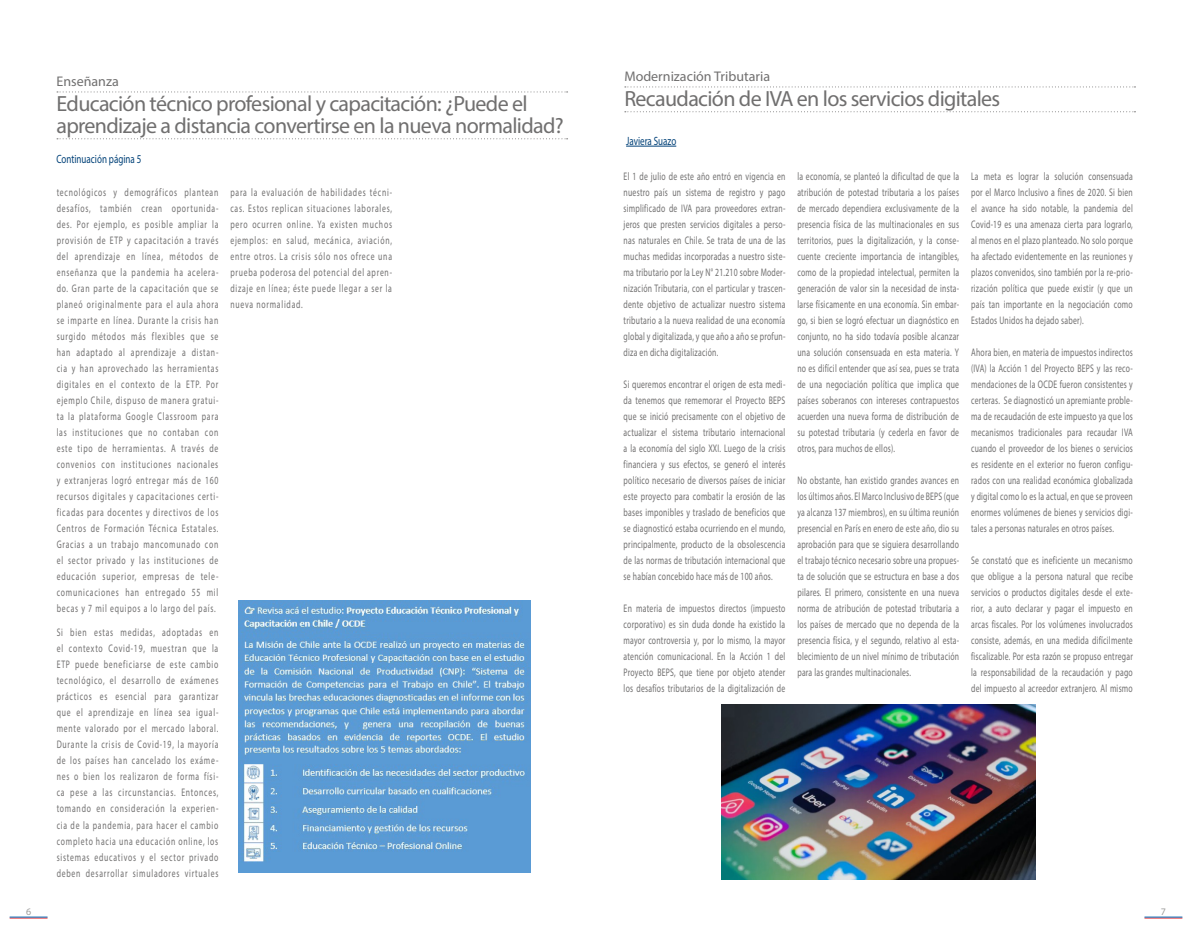
<style>
.page{position:relative;width:1191px;height:936px;background:#fff}
.page>*{position:absolute;margin:0;border:0;box-sizing:border-box;transform-origin:0 0}
._001_Epigrafe{font:22px/22px "Myriad Pro";letter-spacing:-.03em;color:#706f6f}
._001_Epigrafe-2{font:14px "Myriad Pro";color:#706f6f}
.Título_Participacion{font:12px "Myriad Pro";color:#004178;scale:.75 1}
._007_Texto_Normal{font:11px/16px "Myriad Pro";letter-spacing:.03em;color:#706f6f;text-align:justify;scale:.7 1}
.t1{font:10px "Myriad Pro";color:#9d9d9c}
</style>
<div class="page">
<svg style="left:57px;top:91px;width:510px;height:1px"></svg>
<svg style="left:57px;top:138px;width:510px;height:1px"></svg>
<svg style="left:625px;top:86px;width:510px;height:1px"></svg>
<svg style="left:625px;top:111px;width:510px;height:1px"></svg>
<hr style="left:10px;top:917px;width:38px;height:1px;background:#e73439">
<hr style="left:10px;top:916px;width:38px;height:1px;background:#0063af">
<hr style="left:1144px;top:917px;width:38px;height:1px;background:#e73439">
<hr style="left:1144px;top:916px;width:38px;height:1px;background:#0063af">
<img style="left:721px;top:704px;width:314px;height:175px">
<img style="left:238px;top:600px;width:292px;height:272px">
<hr style="left:626px;top:146px;width:50px;height:1px;background:#004178">
<p class="_001_Epigrafe-2" style="left:56px;top:72px;width:64px">Enseñanza</p>
<p class="_001_Epigrafe" style="left:56px;top:92px;width:509px">Educación técnico profesional y capacitación: ¿Puede el aprendizaje a distancia convertirse en la nueva normalidad?</p>
<p class="Título_Participacion" style="left:56px;top:152px;width:115px">Continuación página 5</p>
<p class="_007_Texto_Normal" style="left:57px;top:184px;width:232px">tecnológicos y demográficos plantean desafíos, también crean oportunida&shy;des. Por ejemplo, es posible ampliar la provisión de ETP y capacitación a través del aprendizaje en línea, métodos de enseñanza que la pandemia ha acelera&shy;do. Gran parte de la capacitación que se planeó originalmente para el aula ahora se imparte en línea. Durante la crisis han surgido métodos más flexibles que se han adaptado al aprendizaje a distan&shy;cia y han aprovechado las herramientas digitales en el contexto de la ETP. Por ejemplo Chile, dispuso de manera gratui&shy;ta la plataforma Google Classroom para las instituciones que no contaban con este tipo de herramientas. A través de convenios con instituciones nacionales y extranjeras logró entregar más de 160 recursos digitales y capacitaciones certi&shy;ficadas para docentes y directivos de los Centros de Formación Técnica Estatales.<br>Gracias a un trabajo mancomunado con el sector privado y las instituciones de educación superior, empresas de tele&shy;comunicaciones han entregado 55 mil becas y 7 mil equipos a lo largo del país.</p>
<p class="_007_Texto_Normal" style="left:57px;top:624px;width:232px">Si bien estas medidas, adoptadas en el contexto Covid-19, muestran que la ETP puede beneficiarse de este cambio tecnológico, el desarrollo de exámenes prácticos es esencial para garantizar que el aprendizaje en línea sea igual&shy;mente valorado por el mercado laboral.<br>Durante la crisis de Covid-19, la mayoría de los países han cancelado los exáme&shy;nes o bien los realizaron de forma físi&shy;ca pese a las circunstancias. Entonces, tomando en consideración la experien&shy;cia de la pandemia, para hacer el cambio completo hacia una educación online, los sistemas educativos y el sector privado deben desarrollar simuladores virtuales</p>
<p class="_007_Texto_Normal" style="left:230px;top:184px;width:232px">para la evaluación de habilidades técni&shy;cas. Estos replican situaciones laborales, pero ocurren online. Ya existen muchos ejemplos: en salud, mecánica, aviación, entre otros. La crisis sólo nos ofrece una prueba poderosa del potencial del apren&shy;dizaje en línea; éste puede llegar a ser la nueva normalidad.</p>
<p class="_001_Epigrafe-2" style="left:624px;top:67px;width:147px">Modernización Tributaria</p>
<p class="_001_Epigrafe" style="left:624px;top:87px;width:377px">Recaudación de IVA en los servicios digitales</p>
<p class="Título_Participacion" style="left:626px;top:133px;width:68px">Javiera Suazo</p>
<p class="_007_Texto_Normal" style="left:623px;top:168px;width:232px">El 1 de julio de este año entró en vigencia en nuestro país un sistema de registro y pago simplificado de IVA para proveedores extran&shy;jeros que presten servicios digitales a perso&shy;nas naturales en Chile. Se trata de una de las muchas medidas incorporadas a nuestro siste&shy;ma tributario por la Ley N° 21.210 sobre Moder&shy;nización Tributaria, con el particular y trascen&shy;dente objetivo de actualizar nuestro sistema tributario a la nueva realidad de una economía global y digitalizada, y que año a año se profun&shy;diza en dicha digitalización.</p>
<p class="_007_Texto_Normal" style="left:623px;top:376px;width:232px">Si queremos encontrar el origen de esta medi&shy;da tenemos que rememorar el Proyecto BEPS que se inició precisamente con el objetivo de actualizar el sistema tributario internacional a la economía del siglo XXI. Luego de la crisis financiera y sus efectos, se generó el interés político necesario de diversos países de iniciar este proyecto para combatir la erosión de las bases imponibles y traslado de beneficios que se diagnosticó estaba ocurriendo en el mundo, principalmente, producto de la obsolescencia de las normas de tributación internacional que se habían concebido hace más de 100 años.</p>
<p class="_007_Texto_Normal" style="left:623px;top:600px;width:232px">En materia de impuestos directos (impuesto corporativo) es sin duda donde ha existido la mayor controversia y, por lo mismo, la mayor atención comunicacional. En la Acción 1 del Proyecto BEPS, que tiene por objeto atender los desafíos tributarios de la digitalización de</p>
<p class="_007_Texto_Normal" style="left:797px;top:168px;width:233px">la economía, se planteó la dificultad de que la atribución de potestad tributaria a los países de mercado dependiera exclusivamente de la presencia física de las multinacionales en sus territorios, pues la digitalización, y la conse&shy;cuente creciente importancia de intangibles, como de la propiedad intelectual, permiten la generación de valor sin la necesidad de insta&shy;larse físicamente en una economía. Sin embar&shy;go, si bien se logró efectuar un diagnóstico en conjunto, no ha sido todavía posible alcanzar una solución consensuada en esta materia. Y no es difícil entender que así sea, pues se trata de una negociación política que implica que países soberanos con intereses contrapuestos acuerden una nueva forma de distribución de su potestad tributaria (y cederla en favor de otros, para muchos de ellos).</p>
<p class="_007_Texto_Normal" style="left:797px;top:472px;width:232px">No obstante, han existido grandes avances en los últimos años. El Marco Inclusivo de BEPS (que ya alcanza 137 miembros), en su última reunión presencial en París en enero de este año, dio su aprobación para que se siguiera desarrollando el trabajo técnico necesario sobre una propues&shy;ta de solución que se estructura en base a dos pilares. El primero, consistente en una nueva norma de atribución de potestad tributaria a los países de mercado que no dependa de la presencia física, y el segundo, relativo al esta&shy;blecimiento de un nivel mínimo de tributación para las grandes multinacionales.</p>
<p class="_007_Texto_Normal" style="left:971px;top:168px;width:232px">La meta es lograr la solución consensuada por el Marco Inclusivo a fines de 2020. Si bien el avance ha sido notable, la pandemia del Covid-19 es una amenaza cierta para lograrlo, al menos en el plazo planteado. No solo porque ha afectado evidentemente en las reuniones y plazos convenidos, sino también por la re-prio&shy;rización política que puede existir (y que un país tan importante en la negociación como Estados Unidos ha dejado saber).</p>
<p class="_007_Texto_Normal" style="left:971px;top:344px;width:232px">Ahora bien, en materia de impuestos indirectos (IVA) la Acción 1 del Proyecto BEPS y las reco&shy;mendaciones de la OCDE fueron consistentes y certeras. Se diagnosticó un apremiante proble&shy;ma de recaudación de este impuesto ya que los mecanismos tradicionales para recaudar IVA cuando el proveedor de los bienes o servicios es residente en el exterior no fueron configu&shy;rados con una realidad económica globalizada y digital como lo es la actual, en que se proveen enormes volúmenes de bienes y servicios digi&shy;tales a personas naturales en otros países.</p>
<p class="_007_Texto_Normal" style="left:971px;top:552px;width:232px">Se constató que es ineficiente un mecanismo que obligue a la persona natural que recibe servicios o productos digitales desde el exte&shy;rior, a auto declarar y pagar el impuesto en arcas fiscales. Por los volúmenes involucrados consiste, además, en una medida difícilmente fiscalizable. Por esta razón se propuso entregar la responsabilidad de la recaudación y pago del impuesto al acreedor extranjero. Al mismo</p>
<p class="t1" style="left:26px;top:905px;width:7px">6</p>
<p class="t1" style="left:1160px;top:905px;width:7px">7</p>
</div>
